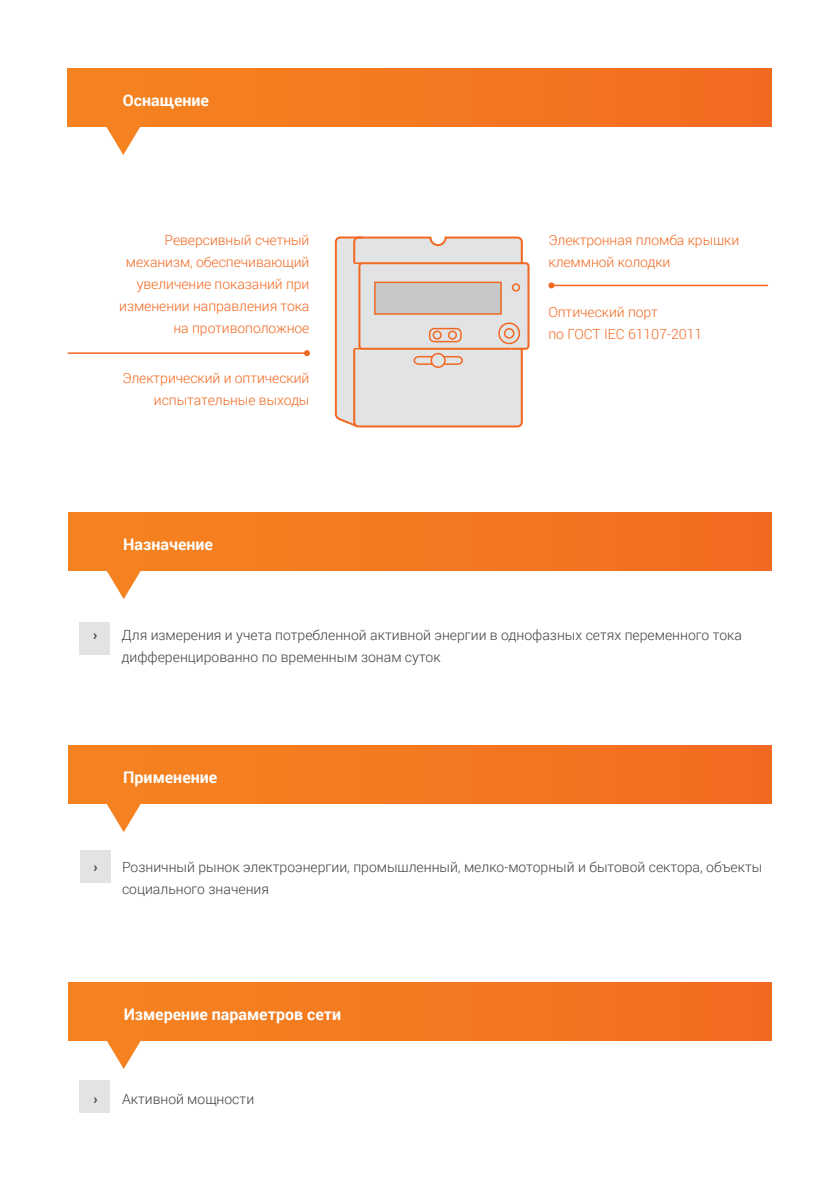
<style>
.page{position:relative;width:840px;height:1191px;background:#fff}
.page>*{position:absolute;margin:0;border:0;box-sizing:border-box;transform-origin:0 0}
.t1{font:700 16px "Roboto";color:#fff}
.t2{font:300 14px/22px "Roboto";color:#414042}
.t3{font:300 14px/22px "Roboto";letter-spacing:-.005em;color:#f26921;text-align:right}
.t4{font:700 14px "Roboto";color:#414042}
</style>
<div class="page">
<div style="left:80px;top:850px;width:30px;height:32px;background:#e2e3e4"></div>
<div style="left:79px;top:1080px;width:31px;height:33px;background:#e2e3e4"></div>
<div style="left:79px;top:622px;width:31px;height:33px;background:#e2e3e4"></div>
<div style="left:68px;top:68px;width:703px;height:59px;background:#f47820"></div>
<hr style="left:551px;top:285px;width:216px;height:1px;background:#f26921">
<svg style="left:548px;top:282px;width:6px;height:6px"></svg>
<hr style="left:68px;top:352px;width:239px;height:2px;background:#f26921">
<svg style="left:304px;top:350px;width:6px;height:6px"></svg>
<svg style="left:106px;top:127px;width:34px;height:28px"></svg>
<div style="left:68px;top:512px;width:703px;height:59px;background:#f47820"></div>
<div style="left:68px;top:982px;width:703px;height:58px;background:#f47820"></div>
<div style="left:68px;top:745px;width:703px;height:59px;background:#f47820"></div>
<svg style="left:107px;top:571px;width:34px;height:28px"></svg>
<svg style="left:107px;top:1040px;width:34px;height:29px"></svg>
<svg style="left:107px;top:804px;width:34px;height:28px"></svg>
<svg style="left:334px;top:236px;width:196px;height:192px;background:#e1d5cf"></svg>
<p class="t1" style="left:123px;top:89px;width:88px">Оснащение</p>
<p class="t3" style="left:119px;top:229px;width:192px">Реверсивный счетный механизм, обеспечивающий увеличение показаний при изменении направления тока на противоположное</p>
<p class="t3" style="left:122px;top:367px;width:188px">Электрический и оптический испытательные выходы</p>
<p class="t1" style="left:123px;top:533px;width:91px">Назначение</p>
<p class="t3" style="left:548px;top:229px;width:192px;text-align:left">Электронная пломба крышки клеммной колодки</p>
<p class="t3" style="left:548px;top:301px;width:155px;text-align:left">Оптический порт<br>по ГОСТ IEC 61107-2011</p>
<p class="t4" style="left:93px;top:625px;width:6px">›</p>
<p class="t2" style="left:121px;top:623px;width:621px">Для измерения и учета потребленной активной энергии в однофазных сетях переменного тока дифференцированно по временным зонам суток</p>
<p class="t1" style="left:123px;top:766px;width:95px">Применение</p>
<p class="t4" style="left:94px;top:857px;width:6px">›</p>
<p class="t2" style="left:122px;top:855px;width:641px">Розничный рынок электроэнергии, промышленный, мелко-моторный и бытовой сектора, объекты социального значения</p>
<p class="t1" style="left:124px;top:1002px;width:219px">Измерение параметров сети</p>
<p class="t4" style="left:94px;top:1089px;width:6px">›</p>
<p class="t2" style="left:122px;top:1087px;width:134px">Активной мощности</p>
</div>
